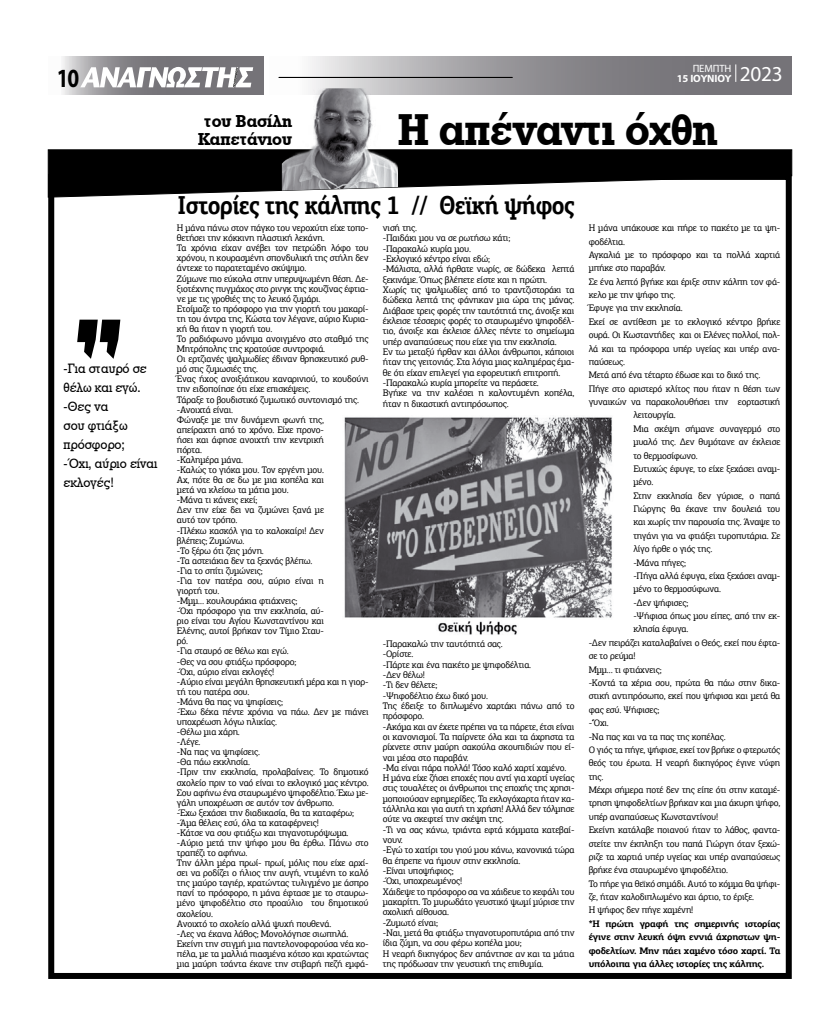
<style>
.page{position:relative;width:823px;height:1035px;background:#fff}
.page>*{position:absolute;margin:0;border:0;box-sizing:border-box;transform-origin:0 0}
.t1{font:45.9px "UB Rockwell Bold";letter-spacing:-.01em;color:#000}
.t2{font:700 26.3px "Myriad Pro";color:#000;scale:.81 1}
.t3{font:700 26px "PF Agora Slab Pro";letter-spacing:-.025em;color:#000;scale:.86 1}
.t4{font:17.8px/18px "UB Rockwell Bold";color:#000;text-align:center}
.t5{font:14px/19px "UB Rockwell";color:#000;scale:.95 1}
.t6{font:700 10.6px "Myriad Pro";letter-spacing:-.01em;color:#fff}
.t7{font:10.6px "Myriad Pro";letter-spacing:-.01em;color:#fff}
.t8{font:9.5px/10.1px "PF Agora Slab Pro";letter-spacing:-.02em;color:#000}
.t9{font:700 9.5px/13.4px "PF Agora Slab Pro";letter-spacing:-.02em;color:#000;text-align:justify}
.s1{font-weight:400;font-size:21.3px}
</style>
<div class="page">
<svg style="left:62px;top:56px;width:201px;height:39px;background:#8f8d91"></svg>
<svg style="left:279px;top:56px;width:512px;height:39px;background:#9b9a9d"></svg>
<svg style="left:80px;top:67px;width:173px;height:20px"></svg>
<svg style="left:735px;top:64px;width:1px;height:18px"></svg>
<hr style="left:278px;top:77px;width:234px;height:1px;background:#000">
<div style="left:48px;top:174px;width:743px;height:805px;border:6px solid #000"></div>
<svg style="left:47px;top:149px;width:745px;height:49px"></svg>
<img style="left:282px;top:88px;width:116px;height:103px">
<svg style="left:77px;top:320px;width:43px;height:39px"></svg>
<img style="left:344px;top:417px;width:268px;height:218px">
<p class="t7" style="left:692px;top:62px;width:40px">ΠΕΜΠΤΗ</p>
<h2 class="t2" style="left:57px;top:61px;width:29px">10</h2>
<p class="t6" style="left:676px;top:71px;width:108px">15 ΙΟΥΝΙΟΥ <span class="s1">2023</span></p>
<h3 class="t4" style="left:198px;top:112px;width:95px">του Βασίλη<br>Καπετάνιου</h3>
<h1 class="t1" style="left:398px;top:105px;width:321px">Η απέναντι όχθη</h1>
<h3 class="t5" style="left:64px;top:359px;width:100px">-Για σταυρό σε θέλω και εγώ. -Θες να<br>σου φτιάξω πρόσφορο;<br>-Όχι, αύριο είναι εκλογές!</h3>
<h3 class="t3" style="left:177px;top:189px;width:463px">Ιστορίες της κάλπης 1 // Θεϊκή ψήφος</h3>
<p class="t8" style="left:177px;top:223px;width:193px">Η μάνα πάνω στον πάγκο του νεροχύτη είχε τοπο&shy;θετήσει την κόκκινη πλαστική λεκάνη.<br>Τα χρόνια είχαν ανέβει τον πετρώδη λόφο του χρόνου, η κουρασμένη σπονδυλική της στήλη δεν άντεχε το παρατεταμένο σκύψιμο.<br>Ζύμωνε πιο εύκολα στην υπερυψωμένη θέση. Δε&shy;ξιοτέχνης πυγμάχος στο ρινγκ της κουζίνας έφτια&shy;νε με τις γροθιές της το λευκό ζυμάρι.<br>Ετοίμαζε το πρόσφορο για την γιορτή του μακαρί&shy;τη του άντρα της, Κώστα τον λέγανε, αύριο Κυρια&shy;κή θα ήταν η γιορτή του.<br>Το ραδιόφωνο μόνιμα ανοιγμένο στο σταθμό της Μητρόπολης της κρατούσε συντροφιά.<br>Οι ερτζιανές ψαλμωδίες έδιναν θρησκευτικό ρυθ&shy;μό στις ζυμωσιές της.<br>Ένας ήχος ανοιξιάτικου καναρινιού, το κουδούνι την ειδοποίησε ότι είχε επισκέψεις.<br>Τάραξε το βουδιστικό ζυμωτικό συντονισμό της. -Ανοιχτά είναι.<br>Φώναξε με την δυνάμενη φωνή της,<br>απείραχτη από το χρόνο. Είχε προνο-<br>ήσει και άφησε ανοιχτή την κεντρική<br>πόρτα.<br>-Καλημέρα μάνα.<br>-Καλώς το γιόκα μου. Τον εργένη μου.<br>Αχ, πότε θα σε δω με μια κοπέλα και<br>μετά να κλείσω τα μάτια μου.<br>-Μάνα τι κάνεις εκεί;<br>Δεν την είχε δει να ζυμώνει ξανά με<br>αυτό τον τρόπο.<br>-Πλέκω κασκόλ για το καλοκαίρι! Δεν<br>βλέπεις; Ζυμώνω.<br>-Το ξέρω ότι ζεις μόνη.<br>-Τα αστειάκια δεν τα ξεχνάς βλέπω.<br>-Για το σπίτι ζυμώνεις;<br>-Για τον πατέρα σου, αύριο είναι η<br>γιορτή του.<br>-Μμμ… κουλουράκια φτιάχνεις;<br>-Όχι πρόσφορο για την εκκλησία, αύ-<br>ριο είναι του Αγίου Κωνσταντίνου και<br>Ελένης, αυτοί βρήκαν τον Τίμιο Σταυ-<br>ρό.<br>-Για σταυρό σε θέλω και εγώ.<br>-Θες να σου φτιάξω πρόσφορο;<br>-Όχι, αύριο είναι εκλογές!<br>-Αύριο είναι μεγάλη θρησκευτική μέρα και η γιορ&shy;τή του πατέρα σου.<br>-Μάνα θα πας να ψηφίσεις;<br>-Έχω δέκα πέντε χρόνια να πάω. Δεν με πιάνει υποχρέωση λόγω ηλικίας.<br>-Θέλω μια χάρη.<br>-Λέγε.<br>-Να πας να ψηφίσεις.<br>-Θα πάω εκκλησία.<br>-Πριν την εκκλησία, προλαβαίνεις. Το δημοτικό σχολείο πριν το ναό είναι το εκλογικό μας κέντρο.<br>Σου αφήνω ένα σταυρωμένο ψηφοδέλτιο. Έχω με&shy;γάλη υποχρέωση σε αυτόν τον άνθρωπο.<br>-Έχω ξεχάσει την διαδικασία, θα τα καταφέρω; -Άμα θέλεις εσύ, όλα τα καταφέρνεις!<br>-Κάτσε να σου φτιάξω και τηγανοτυρόψωμα. -Αύριο μετά την ψήφο μου θα έρθω. Πάνω στο τραπέζι το αφήνω.<br>Την άλλη μέρα πρωί- πρωί, μόλις που είχε αρχί&shy;σει να ροδίζει ο ήλιος την αυγή, ντυμένη το καλό της μαύρο ταγιέρ, κρατώντας τυλιγμένο με άσπρο πανί το πρόσφορο, η μάνα έφτασε με το σταυρω&shy;μένο ψηφοδέλτιο στο προαύλιο του δημοτικού σχολείου.<br>Ανοιχτό το σχολείο αλλά ψυχή πουθενά.<br>-Λες να έκανα λάθος; Μονολόγησε σιωπηλά.<br>Εκείνη την στιγμή μια παντελονοφορούσα νέα κο&shy;πέλα, με τα μαλλιά πιασμένα κότσο και κρατώντας μια μαύρη τσάντα έκανε την στιβαρή πεζή εμφά-</p>
<p class="t8" style="left:382px;top:223px;width:193px">νισή της.<br>-Παιδάκι μου να σε ρωτήσω κάτι;<br>-Παρακαλώ κυρία μου.<br>-Εκλογικό κέντρο είναι εδώ;<br>-Μάλιστα, αλλά ήρθατε νωρίς, σε δώδεκα λεπτά ξεκινάμε. Όπως βλέπετε είστε και η πρώτη.<br>Χωρίς τις ψαλμωδίες από το τραντζιστοράκι τα δώδεκα λεπτά της φάνηκαν μια ώρα της μάνας.<br>Διάβασε τρεις φορές την ταυτότητά της, άνοιξε και έκλεισε τέσσερις φορές το σταυρωμένο ψηφοδέλ&shy;τιο, άνοιξε και έκλεισε άλλες πέντε το σημείωμα υπέρ αναπαύσεως που είχε για την εκκλησία.<br>Εν τω μεταξύ ήρθαν και άλλοι άνθρωποι, κάποιοι ήταν της γειτονιάς. Στα λόγια μιας καλημέρας έμα&shy;θε ότι είχαν επιλεγεί για εφορευτική επιτροπή. -Παρακαλώ κυρία μπορείτε να περάσετε.<br>Βγήκε να την καλέσει η καλοντυμένη κοπέλα, ήταν η δικαστική αντιπρόσωπος.</p>
<p class="t8" style="left:382px;top:638px;width:193px">-Παρακαλώ την ταυτότητά σας.<br>-Ορίστε.<br>-Πάρτε και ένα πακέτο με ψηφοδέλτια.<br>-Δεν θέλω!<br>-Τι δεν θέλετε;<br>-Ψηφοδέλτιο έχω δικό μου.<br>Της έδειξε το διπλωμένο χαρτάκι πάνω από το πρόσφορο.<br>-Ακόμα και αν έχετε πρέπει να τα πάρετε, έτσι είναι οι κανονισμοί. Τα παίρνετε όλα και τα άχρηστα τα ρίχνετε στην μαύρη σακούλα σκουπιδιών που εί&shy;ναι μέσα στο παραβάν.<br>-Μα είναι πάρα πολλά! Τόσο καλό χαρτί χαμένο.<br>Η μάνα είχε ζήσει εποχές που αντί για χαρτί υγείας στις τουαλέτες οι άνθρωποι της εποχής της χρησι&shy;μοποιούσαν εφημερίδες. Τα εκλογόχαρτα ήταν κα&shy;τάλληλα και για αυτή τη χρήση! Αλλά δεν τόλμησε ούτε να σκεφτεί την σκέψη της.<br>-Τι να σας κάνω, τριάντα εφτά κόμματα κατεβαί&shy;νουν.<br>-Εγώ το χατίρι του γιού μου κάνω, κανονικά τώρα θα έπρεπε να ήμουν στην εκκλησία.<br>-Είναι υποψήφιος;<br>-Όχι, υποχρεωμένος!<br>Χάιδεψε το πρόσφορο σα να χάιδευε το κεφάλι του μακαρίτη. Το μυρωδάτο γευστικό ψωμί μύρισε την σχολική αίθουσα.<br>-Ζυμωτό είναι;<br>-Ναι, μετά θα φτιάξω τηγανοτυροπυτάρια από την ίδια ζύμη, να σου φέρω κοπέλα μου;<br>Η νεαρή δικηγόρος δεν απάντησε αν και τα μάτια της πρόδωσαν την γευστική της επιθυμία.</p>
<p class="t8" style="left:588px;top:223px;width:193px">Η μάνα υπάκουσε και πήρε το πακέτο με τα ψη-</p>
<p class="t8" style="left:588px;top:236px;width:38px">φοδέλτια.</p>
<p class="t8" style="left:588px;top:249px;width:193px">Αγκαλιά με το πρόσφορο και τα πολλά χαρτιά</p>
<p class="t8" style="left:588px;top:263px;width:78px">μπήκε στο παραβάν.</p>
<p class="t8" style="left:588px;top:276px;width:193px">Σε ένα λεπτό βγήκε και έριξε στην κάλπη τον φά-</p>
<p class="t8" style="left:588px;top:290px;width:88px">κελο με την ψήφο της.</p>
<p class="t8" style="left:588px;top:303px;width:95px">Έφυγε για την εκκλησία.</p>
<p class="t8" style="left:588px;top:316px;width:193px">Εκεί σε αντίθεση με το εκλογικό κέντρο βρήκε</p>
<p class="t8" style="left:588px;top:330px;width:193px">ουρά. Οι Κωσταντήδες και οι Ελένες πολλοί, πολ-</p>
<p class="t8" style="left:588px;top:343px;width:193px">λά και τα πρόσφορα υπέρ υγείας και υπέρ ανα-</p>
<p class="t8" style="left:588px;top:356px;width:38px">παύσεως.</p>
<p class="t8" style="left:588px;top:370px;width:173px">Μετά από ένα τέταρτο έδωσε και το δικό της.</p>
<p class="t8" style="left:588px;top:383px;width:193px">Πήγε στο αριστερό κλίτος που ήταν η θέση των</p>
<p class="t8" style="left:588px;top:397px;width:193px">γυναικών να παρακολουθήσει την εορταστική</p>
<p class="t8" style="left:633px;top:410px;width:44px">λειτουργία.</p>
<p class="t8" style="left:633px;top:423px;width:148px">Μια σκέψη σήμανε συναγερμό στο</p>
<p class="t8" style="left:633px;top:437px;width:148px">μυαλό της. Δεν θυμότανε αν έκλεισε</p>
<p class="t8" style="left:633px;top:450px;width:66px">το θερμοσίφωνο.</p>
<p class="t8" style="left:633px;top:463px;width:148px">Ευτυχώς έφυγε, το είχε ξεχάσει αναμ-</p>
<p class="t8" style="left:633px;top:477px;width:22px">μένο.</p>
<p class="t8" style="left:633px;top:490px;width:148px">Στην εκκλησία δεν γύρισε, ο παπά</p>
<p class="t8" style="left:633px;top:504px;width:148px">Γιώργης θα έκανε την δουλειά του</p>
<p class="t8" style="left:633px;top:517px;width:148px">και χωρίς την παρουσία της. Άναψε το</p>
<p class="t8" style="left:633px;top:530px;width:148px">τηγάνι για να φτιάξει τυροπυτάρια. Σε</p>
<p class="t8" style="left:633px;top:544px;width:80px">λίγο ήρθε ο γιός της.</p>
<p class="t8" style="left:633px;top:557px;width:54px">-Μάνα πήγες;</p>
<p class="t8" style="left:633px;top:570px;width:148px">-Πήγα αλλά έφυγα, είχα ξεχάσει αναμ-</p>
<p class="t8" style="left:633px;top:584px;width:89px">μένο το θερμοσύφωνα.</p>
<p class="t8" style="left:633px;top:597px;width:56px">-Δεν ψήφισες;</p>
<p class="t8" style="left:633px;top:611px;width:148px">-Ψήφισα όπως μου είπες, από την εκ-</p>
<p class="t8" style="left:633px;top:624px;width:57px">κλησία έφυγα.</p>
<p class="t8" style="left:588px;top:637px;width:193px">-Δεν πειράζει καταλαβαίνει ο Θεός, εκεί που έφτα-</p>
<p class="t8" style="left:588px;top:651px;width:48px">σε το ρεύμα!</p>
<p class="t8" style="left:588px;top:664px;width:74px">Μμμ… τι φτιάχνεις;</p>
<p class="t8" style="left:588px;top:677px;width:193px">-Κοντά τα χέρια σου, πρώτα θα πάω στην δικα-</p>
<p class="t8" style="left:588px;top:691px;width:193px">στική αντιπρόσωπο, εκεί που ψήφισα και μετά θα</p>
<p class="t8" style="left:588px;top:704px;width:72px">φας εσύ. Ψήφισες;</p>
<p class="t8" style="left:588px;top:718px;width:22px">-‘Όχι.</p>
<p class="t8" style="left:588px;top:731px;width:138px">-Να πας και να τα πας της κοπέλας.</p>
<p class="t8" style="left:588px;top:744px;width:193px">Ο γιός τα πήγε, ψήφισε, εκεί τον βρήκε ο φτερωτός</p>
<p class="t8" style="left:588px;top:758px;width:193px">θεός του έρωτα. Η νεαρή δικηγόρος έγινε νύφη</p>
<p class="t8" style="left:588px;top:771px;width:16px">της.</p>
<p class="t8" style="left:588px;top:784px;width:193px">Μέχρι σήμερα ποτέ δεν της είπε ότι στην καταμέ-</p>
<p class="t8" style="left:588px;top:798px;width:193px">τρηση ψηφοδελτίων βρήκαν και μια άκυρη ψήφο,</p>
<p class="t8" style="left:588px;top:811px;width:131px">υπέρ αναπαύσεως Κωνσταντίνου!</p>
<p class="t8" style="left:588px;top:825px;width:193px">Εκείνη κατάλαβε ποιανού ήταν το λάθος, φαντα-</p>
<p class="t8" style="left:588px;top:838px;width:193px">στείτε την έκπληξη του παπά Γιώργη όταν ξεχώ-</p>
<p class="t8" style="left:588px;top:851px;width:193px">ριζε τα χαρτιά υπέρ υγείας και υπέρ αναπαύσεως</p>
<p class="t8" style="left:588px;top:865px;width:141px">βρήκε ένα σταυρωμένο ψηφοδέλτιο.</p>
<p class="t8" style="left:588px;top:878px;width:193px">Το πήρε για θεϊκό σημάδι. Αυτό το κόμμα θα ψήφι-</p>
<p class="t8" style="left:588px;top:891px;width:167px">ζε, ήταν καλοδιπλωμένο και άρτιο, το έριξε.</p>
<p class="t8" style="left:588px;top:905px;width:106px">Η ψήφος δεν πήγε χαμένη!</p>
<p class="t9" style="left:588px;top:916px;width:193px">*Η πρώτη γραφή της σημερινής ιστορίας έγινε στην λευκή όψη εννιά άχρηστων ψη&shy;φοδελτίων. Μην πάει χαμένο τόσο χαρτί. Τα υπόλοιπα για άλλες ιστορίες της κάλπης.</p>
</div>
